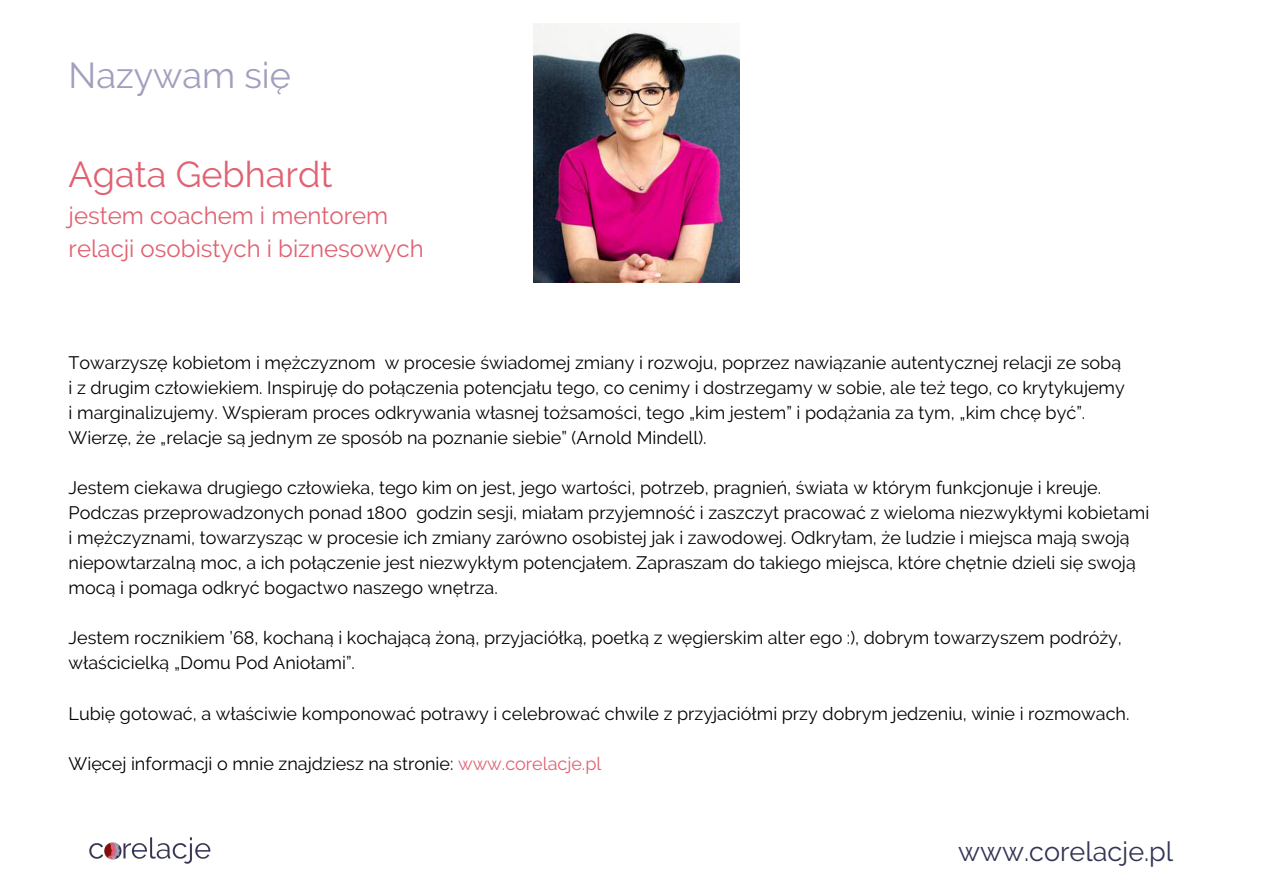
<style>
.page{position:relative;width:1263px;height:894px;background:#fff}
.page>*{position:absolute;margin:0;border:0;box-sizing:border-box;transform-origin:0 0}
.t1{font:36px "Raleway";color:#e16171}
.t2{font:36px "Raleway";color:#a09fbd}
.t3{font:27px "Raleway";color:#323554}
.t4{font:24px/32.5px "Raleway";color:#e16171}
.t5{font:18px/25px "Raleway";color:#000}
.s1{color:#e16171}
</style>
<div class="page">
<img style="left:89px;top:837px;width:122px;height:27px">
<img style="left:534px;top:24px;width:206px;height:258px">
<h1 class="t2" style="left:69px;top:54px;width:224px">Nazywam się</h1>
<h1 class="t1" style="left:69px;top:153px;width:265px">Agata Gebhardt</h1>
<h3 class="t4" style="left:69px;top:199px;width:357px">jestem coachem i mentorem relacji osobistych i biznesowych</h3>
<p class="t5" style="left:69px;top:350px;width:1058px">Towarzyszę kobietom i mężczyznom w procesie świadomej zmiany i rozwoju, poprzez nawiązanie autentycznej relacji ze sobą i z drugim człowiekiem. Inspiruję do połączenia potencjału tego, co cenimy i dostrzegamy w sobie, ale też tego, co krytykujemy i marginalizujemy. Wspieram proces odkrywania własnej tożsamości, tego „kim jestem” i podążania za tym, „kim chcę być”.<br>Wierzę, że „relacje są jednym ze sposób na poznanie siebie” (Arnold Mindell).</p>
<p class="t5" style="left:69px;top:475px;width:1082px">Jestem ciekawa drugiego człowieka, tego kim on jest, jego wartości, potrzeb, pragnień, świata w którym funkcjonuje i kreuje.<br>Podczas przeprowadzonych ponad 1800 godzin sesji, miałam przyjemność i zaszczyt pracować z wieloma niezwykłymi kobietami i mężczyznami, towarzysząc w procesie ich zmiany zarówno osobistej jak i zawodowej. Odkryłam, że ludzie i miejsca mają swoją niepowtarzalną moc, a ich połączenie jest niezwykłym potencjałem. Zapraszam do takiego miejsca, które chętnie dzieli się swoją mocą i pomaga odkryć bogactwo naszego wnętrza.</p>
<p class="t5" style="left:69px;top:625px;width:1055px">Jestem rocznikiem ’68, kochaną i kochającą żoną, przyjaciółką, poetką z węgierskim alter ego :), dobrym towarzyszem podróży, właścicielką „Domu Pod Aniołami”.</p>
<p class="t5" style="left:69px;top:700px;width:1062px">Lubię gotować, a właściwie komponować potrawy i celebrować chwile z przyjaciółmi przy dobrym jedzeniu, winie i rozmowach.</p>
<p class="t5" style="left:69px;top:750px;width:534px">Więcej informacji o mnie znajdziesz na stronie: <span class="s1">www.corelacje.pl</span></p>
<h2 class="t3" style="left:958px;top:835px;width:217px">www.corelacje.pl</h2>
</div>
